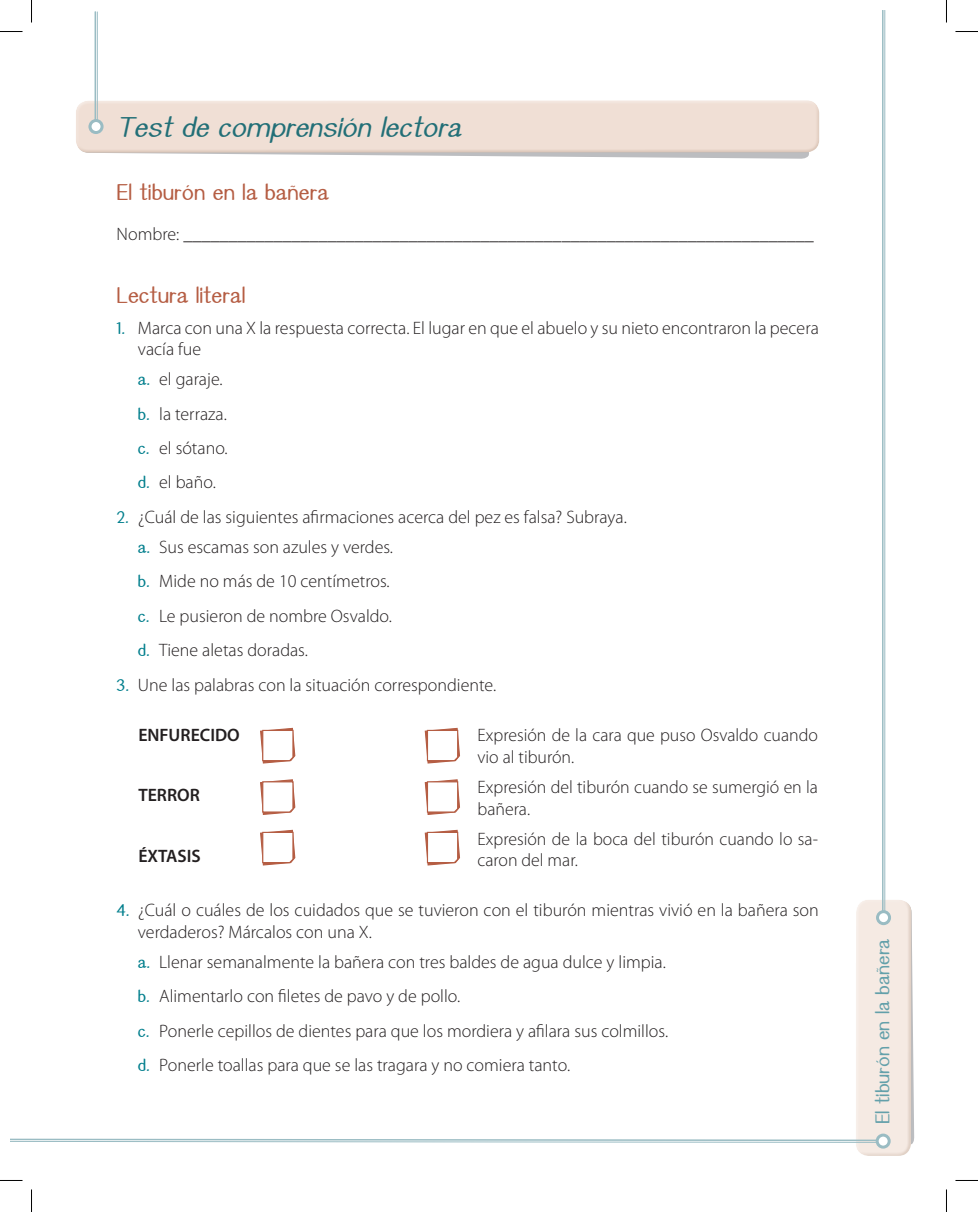
<style>
.page{position:relative;width:978px;height:1212px;background:#fff}
.page>*{position:absolute;margin:0;border:0;box-sizing:border-box;transform-origin:0 0}
.t1{font:italic 700 30px "Talima";color:#226f77}
.t2{font:700 24px "Talima";color:#b55d43}
.t3{font:700 21px "Talima";color:#63a0aa}
.t4{font:300 18px/34.3px "Myriad Pro";color:#231f20}
.t5{font:600 18px "Myriad Pro";color:#231f20}
.s1{font-family:"Talima";font-weight:700;color:#007e8c}
</style>
<div class="page">
<div style="left:858px;top:899px;width:55px;height:258px;background:#937457;opacity:.2"></div>
<svg style="left:876px;top:910px;width:13px;height:13px"></svg>
<hr style="left:881px;top:10px;width:2px;height:901px;background:#9abcc3">
<hr style="left:884px;top:10px;width:1px;height:901px;background:#9abcc3">
<div style="left:875px;top:909px;width:15px;height:15px;border:3px solid #9abcc3;border-radius:50%"></div>
<div style="left:876px;top:1134px;width:13px;height:13px;background:#fff;border-radius:50%"></div>
<svg style="left:10px;top:865px;width:867px;height:277px"></svg>
<div style="left:875px;top:1133px;width:15px;height:15px;border:3px solid #9abcc3;border-radius:50%"></div>
<svg style="left:424px;top:829px;width:36px;height:36px"></svg>
<svg style="left:424px;top:727px;width:36px;height:37px"></svg>
<svg style="left:424px;top:779px;width:36px;height:36px"></svg>
<svg style="left:260px;top:829px;width:36px;height:36px"></svg>
<svg style="left:260px;top:727px;width:36px;height:37px"></svg>
<svg style="left:260px;top:779px;width:36px;height:36px"></svg>
<svg style="left:367px;top:155px;width:442px;height:4px"></svg>
<div style="left:76px;top:100px;width:744px;height:48px;background:#f4e7e0"></div>
<div style="left:76px;top:103px;width:745px;height:52px;background:#937457;opacity:.2"></div>
<div style="left:90px;top:121px;width:13px;height:13px;background:#fff;border-radius:50%"></div>
<hr style="left:94px;top:12px;width:2px;height:108px;background:#9abcc3">
<hr style="left:97px;top:12px;width:1px;height:108px;background:#9abcc3">
<div style="left:88px;top:119px;width:15px;height:15px;border:3px solid #9abcc3;border-radius:50%"></div>
<svg style="left:0;top:31px;width:22px;height:1px"></svg>
<svg style="left:955px;top:31px;width:22px;height:1px"></svg>
<svg style="left:31px;top:0;width:1px;height:22px"></svg>
<svg style="left:31px;top:1189px;width:1px;height:22px"></svg>
<h1 class="t1" style="left:117px;top:112px;width:346px">Test de comprensión lectora</h1>
<h2 class="t2" style="left:117px;top:180px;width:214px">El tiburón en la bañera</h2>
<p class="t4" style="left:117px;top:217px;width:698px">Nombre: ______________________________________________________________________</p>
<h2 class="t2" style="left:117px;top:283px;width:130px">Lectura literal</h2>
<p class="t4" style="left:138px;top:316px;width:682px;line-height:21.6px;text-indent:-21px"><span class="s1">1.</span> Marca con una X la respuesta correcta. El lugar en que el abuelo y su nieto encontraron la pecera vacía fue</p>
<p class="t4" style="left:138px;top:362px;width:91px"><span class="s1">a.</span> el garaje. <span class="s1">b.</span> la terraza. <span class="s1">c.</span> el sótano. <span class="s1">d.</span> el baño.</p>
<p class="t4" style="left:138px;top:501px;width:490px;line-height:30.2px;text-indent:-21px"><span class="s1">2.</span> ¿Cuál de las siguientes afirmaciones acerca del pez es falsa? Subraya. <span class="s1">a.</span> Sus escamas son azules y verdes.</p>
<p class="t4" style="left:138px;top:564px;width:255px"><span class="s1">b.</span> Mide no más de 10 centímetros. <span class="s1">c.</span> Le pusieron de nombre Osvaldo. <span class="s1">d.</span> Tiene aletas doradas.</p>
<p class="t4" style="left:117px;top:667px;width:381px"><span class="s1">3.</span> Une las palabras con la situación correspondiente.</p>
<p class="t5" style="left:138px;top:723px;width:103px">ENFURECIDO</p>
<p class="t5" style="left:138px;top:783px;width:63px">TERROR</p>
<p class="t5" style="left:138px;top:843px;width:64px">ÉXTASIS</p>
<p class="t4" style="left:477px;top:724px;width:342px;line-height:21.6px">Expresión de la cara que puso Osvaldo cuando vio al tiburón.</p>
<p class="t4" style="left:477px;top:775px;width:342px;line-height:21.6px">Expresión del tiburón cuando se sumergió en la bañera.</p>
<p class="t4" style="left:477px;top:827px;width:342px;line-height:21.6px">Expresión de la boca del tiburón cuando lo sa&shy;caron del mar.</p>
<p class="t4" style="left:138px;top:899px;width:682px;line-height:21.6px;text-indent:-21px"><span class="s1">4.</span> ¿Cuál o cuáles de los cuidados que se tuvieron con el tiburón mientras vivió en la bañera son verdaderos? Márcalos con una X.</p>
<p class="t4" style="left:138px;top:944px;width:531px"><span class="s1">a.</span> Llenar semanalmente la bañera con tres baldes de agua dulce y limpia. <span class="s1">b.</span> Alimentarlo con filetes de pavo y de pollo.<br><span class="s1">c.</span> Ponerle cepillos de dientes para que los mordiera y afilara sus colmillos. <span class="s1">d.</span> Ponerle toallas para que se las tragara y no comiera tanto.</p>
<p class="t3" style="left:871px;top:1123px;width:187px;rotate:-90deg">El tiburón en la bañera</p>
</div>
